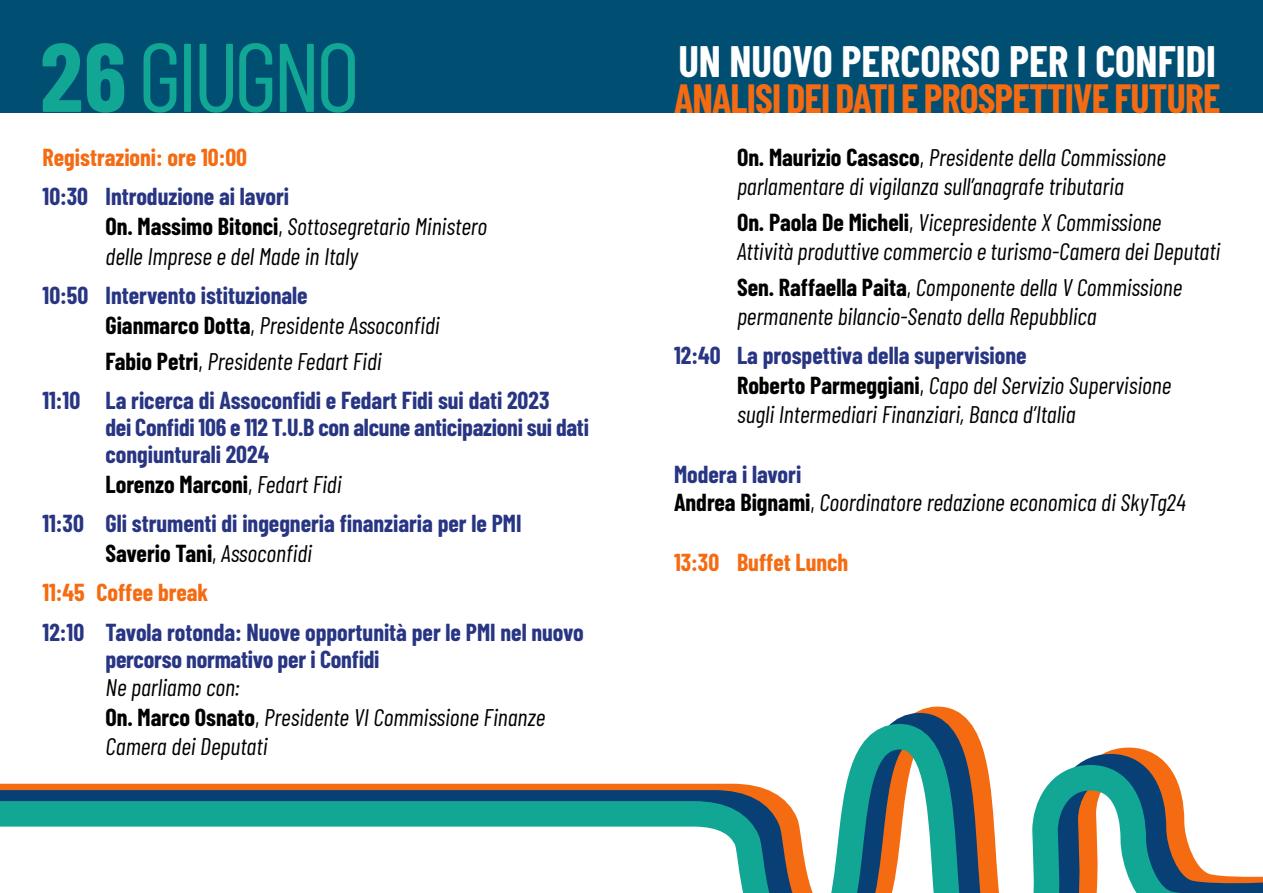
<style>
.page{position:relative;width:1263px;height:893px;background:#fff}
.page>*{position:absolute;margin:0;border:0;box-sizing:border-box;transform-origin:0 0}
.t1{font:700 43.05px "Barlow Condensed";color:#fff}
.t2{font:700 39.9px "Barlow Condensed";letter-spacing:-.02em;color:#f56b12}
.t3{font:italic 24px/29.4px "Barlow Condensed";color:#000}
.t4{font:700 24px/39px "Barlow Condensed";color:#283583}
.t5{font:700 24px/39px "Barlow Condensed";color:#f56b12}
.s1{font-weight:700;font-style:normal;color:#283583}
.s2{font-weight:700;font-style:normal}
.s3{font-style:normal}
.s4{color:#000}
.s5{font-weight:400;color:#000}
.s6{font-weight:400;font-style:italic;color:#000}
</style>
<div class="page">
<div style="left:0;top:0;width:1263px;height:113px;background:#004f73"></div>
<svg style="left:43px;top:43px;width:312px;height:70px"></svg>
<svg style="left:0;top:708px;width:1263px;height:185px"></svg>
<p class="t5" style="left:43px;top:137px;width:206px">Registrazioni: ore 10:00</p>
<p class="t3" style="left:106px;top:180px;width:383px;line-height:30px;text-indent:-63px"><span class="s1">10:30 Introduzione ai lavori<br></span><span class="s2">On. Massimo Bitonci</span><span class="s3">,</span> Sottosegretario Ministero delle Imprese e del Made in Italy</p>
<p class="t4" style="left:106px;top:279px;width:336px;line-height:30px;text-indent:-63px">10:50 Intervento istituzionale<br><span class="s4">Gianmarco Dotta</span><span class="s5">,</span> <span class="s6">Presidente Assoconfidi</span></p>
<p class="t4" style="left:43px;top:341px;width:508px;text-indent:63px"><span class="s4">Fabio Petri</span><span class="s5">,</span> <span class="s6">Presidente Fedart Fidi<br></span>11:10 La ricerca di Assoconfidi e Fedart Fidi sui dati 2023</p>
<p class="t4" style="left:106px;top:413px;width:485px;line-height:27px">dei Confidi 106 e 112 T.U.B con alcune anticipazioni sui dati congiunturali 2024</p>
<p class="t4" style="left:43px;top:464px;width:481px;text-indent:63px"><span class="s4">Lorenzo Marconi</span><span class="s5">,</span> <span class="s6">Fedart Fidi<br></span>11:30 Gli strumenti di ingegneria finanziaria per le PMI</p>
<p class="t5" style="left:43px;top:533px;width:271px;text-indent:63px"><span class="s4">Saverio Tani</span><span class="s5">,</span> <span class="s6">Assoconfidi<br></span>11:45 Coffee break</p>
<p class="t4" style="left:106px;top:617px;width:480px;line-height:27px;text-indent:-63px">12:10 Tavola rotonda: Nuove opportunità per le PMI nel nuovo percorso normativo per i Confidi</p>
<p class="t3" style="left:106px;top:671px;width:441px">Ne parliamo con:<br><span class="s2">On. Marco Osnato</span><span class="s3">,</span> Presidente VI Commissione Finanze<br>Camera dei Deputati</p>
<h1 class="t1" style="left:678px;top:31px;width:539px">UN NUOVO PERCORSO PER I CONFIDI</h1>
<h2 class="t2" style="left:674px;top:70px;width:548px">ANALISI DEI DATI E PROSPETTIVE FUTURE</h2>
<p class="t3" style="left:737px;top:142px;width:430px;line-height:28.8px"><span class="s2">On. Maurizio Casasco</span><span class="s3">,</span> Presidente della Commissione parlamentare di vigilanza sull’anagrafe tributaria</p>
<p class="t3" style="left:737px;top:206px;width:485px;line-height:28.8px"><span class="s2">On. Paola De Micheli</span><span class="s3">,</span> Vicepresidente X Commissione<br>Attività produttive commercio e turismo-Camera dei Deputati</p>
<p class="t3" style="left:737px;top:271px;width:447px;line-height:28.8px"><span class="s2">Sen. Raffaella Paita</span><span class="s3">,</span> Componente della V Commissione permanente bilancio-Senato della Repubblica</p>
<p class="t3" style="left:737px;top:339px;width:436px;text-indent:-63px"><span class="s1">12:40 La prospettiva della supervisione<br></span><span class="s2">Roberto Parmeggiani</span><span class="s3">,</span> Capo del Servizio Supervisione sugli Intermediari Finanziari, Banca d’Italia</p>
<p class="t3" style="left:674px;top:458px;width:513px;line-height:28.8px"><span class="s1">Modera i lavori<br></span><span class="s2">Andrea Bignami</span><span class="s3">,</span> Coordinatore redazione economica di SkyTg24</p>
<p class="t5" style="left:674px;top:542px;width:176px">13:30 Buffet Lunch</p>
</div>
